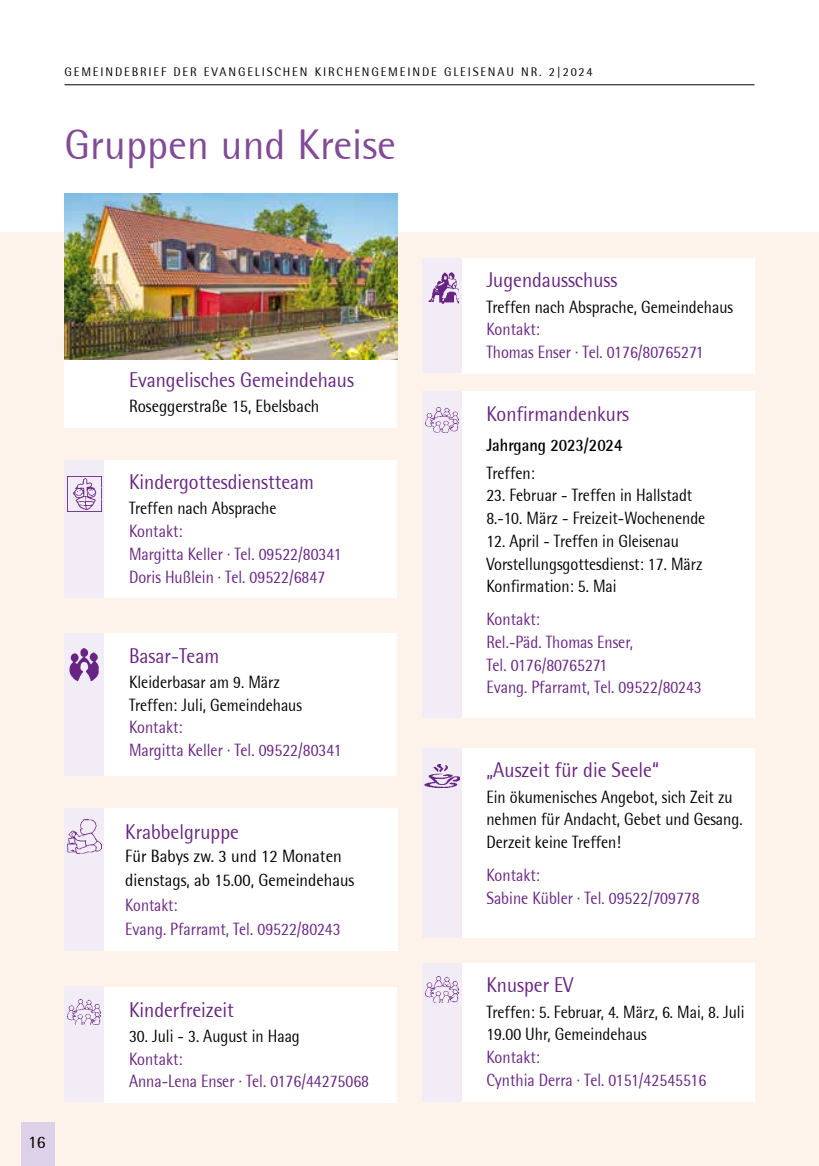
<style>
.page{position:relative;width:819px;height:1166px;background:#fff}
.page>*{position:absolute;margin:0;border:0;box-sizing:border-box;transform-origin:0 0}
.t1{font:42px "Rotis Semi Sans";color:#814b97}
.t2{font:21px "Rotis Semi Sans";color:#672482;scale:.93 1}
.t3{font:17.5px/22.8px "Rotis Semi Sans";color:#000;scale:.9 1}
.t4{font:17.5px/22.8px "Rotis Semi Sans";color:#672482;scale:.9 1}
.t5{font:17.5px/24.5px "Rotis Semi Sans";color:#000;scale:.95 1}
.t6{font:17.5px/24.5px "Rotis Semi Sans";color:#672482;scale:.88 1}
.t7{font:17.5px "Rotis Semi Sans";color:#000;scale:.93 1}
.t8{font:700 17.5px "Rotis Semi Sans";color:#000;scale:.9 1}
.t9{font:17.5px "Rotis Semi Sans";color:#000}
.t10{font:12.25px "Rotis Semi Sans";letter-spacing:.15em;color:#000}
</style>
<div class="page">
<div style="left:0;top:232px;width:819px;height:934px;background:#fef3ea"></div>
<hr style="left:64px;top:84px;width:690px;height:1px;background:#000">
<div style="left:64px;top:193px;width:333px;height:235px;background:#fff"></div>
<img style="left:64px;top:193px;width:333px;height:166px">
<div style="left:64px;top:460px;width:40px;height:137px;background:#f1ecf6"></div>
<div style="left:104px;top:460px;width:293px;height:137px;background:#fff"></div>
<img style="left:67px;top:476px;width:35px;height:35px">
<div style="left:64px;top:633px;width:40px;height:142px;background:#f1ecf6"></div>
<div style="left:104px;top:633px;width:293px;height:142px;background:#fff"></div>
<img style="left:69px;top:648px;width:30px;height:33px">
<div style="left:422px;top:391px;width:39px;height:327px;background:#f1ecf6"></div>
<div style="left:461px;top:391px;width:293px;height:327px;background:#fff"></div>
<img style="left:425px;top:408px;width:33px;height:25px">
<div style="left:422px;top:748px;width:39px;height:189px;background:#f1ecf6"></div>
<div style="left:461px;top:748px;width:293px;height:189px;background:#fff"></div>
<div style="left:21px;top:1123px;width:34px;height:43px;background:#dcd1e8"></div>
<div style="left:64px;top:986px;width:40px;height:115px;background:#f1ecf6"></div>
<div style="left:104px;top:987px;width:293px;height:115px;background:#fff"></div>
<img style="left:68px;top:1000px;width:33px;height:24px">
<div style="left:422px;top:963px;width:39px;height:138px;background:#f1ecf6"></div>
<div style="left:461px;top:963px;width:293px;height:138px;background:#fff"></div>
<img style="left:425px;top:977px;width:33px;height:25px">
<div style="left:422px;top:258px;width:39px;height:115px;background:#f1ecf6"></div>
<div style="left:461px;top:258px;width:293px;height:115px;background:#fff"></div>
<img style="left:428px;top:272px;width:30px;height:32px">
<img style="left:425px;top:764px;width:34px;height:24px">
<div style="left:64px;top:808px;width:40px;height:142px;background:#f1ecf6"></div>
<div style="left:104px;top:808px;width:293px;height:142px;background:#fff"></div>
<img style="left:67px;top:820px;width:35px;height:33px">
<p class="t10" style="left:64px;top:64px;width:529px">GEMEINDEBRIEF DER EVANGELISCHEN KIRCHENGEMEINDE GLEISENAU NR. 2|2024</p>
<h1 class="t1" style="left:64px;top:120px;width:333px">Gruppen und Kreise</h1>
<p class="t9" style="left:28px;top:1131px;width:19px">16</p>
<p class="t2" style="left:129px;top:368px;width:243px">Evangelisches Gemeindehaus</p>
<p class="t7" style="left:129px;top:396px;width:206px">Roseggerstraße 15, Ebelsbach</p>
<p class="t2" style="left:129px;top:470px;width:200px">Kindergottesdienstteam</p>
<p class="t3" style="left:129px;top:497px;width:165px">Treffen nach Absprache</p>
<p class="t4" style="left:129px;top:520px;width:238px">Kontakt:<br>Margitta Keller · Tel. 09522/80341<br>Doris Hußlein · Tel. 09522/6847</p>
<p class="t2" style="left:129px;top:643px;width:98px">Basar-Team</p>
<p class="t3" style="left:129px;top:670px;width:194px">Kleiderbasar am 9. März<br>Treffen: Juli, Gemeindehaus</p>
<p class="t4" style="left:129px;top:716px;width:238px">Kontakt:<br>Margitta Keller · Tel. 09522/80341</p>
<p class="t2" style="left:125px;top:819px;width:124px">Krabbelgruppe</p>
<p class="t5" style="left:125px;top:843px;width:242px">Für Babys zw. 3 und 12 Monaten dienstags, ab 15.00, Gemeindehaus</p>
<p class="t6" style="left:125px;top:892px;width:246px">Kontakt:<br>Evang. Pfarramt, Tel. 09522/80243</p>
<p class="t2" style="left:129px;top:997px;width:114px">Kinderfreizeit</p>
<p class="t3" style="left:129px;top:1024px;width:191px">30. Juli - 3. August in Haag</p>
<p class="t4" style="left:129px;top:1047px;width:268px">Kontakt:<br>Anna-Lena Enser · Tel. 0176/44275068</p>
<p class="t2" style="left:486px;top:268px;width:142px">Jugendausschuss</p>
<p class="t3" style="left:486px;top:295px;width:275px">Treffen nach Absprache, Gemeindehaus</p>
<p class="t4" style="left:486px;top:318px;width:243px">Kontakt:<br>Thomas Enser · Tel. 0176/80765271</p>
<p class="t2" style="left:486px;top:401px;width:155px">Konfirmandenkurs</p>
<p class="t8" style="left:486px;top:434px;width:153px">Jahrgang 2023/2024</p>
<p class="t3" style="left:486px;top:461px;width:55px">Treffen:</p>
<p class="t3" style="left:486px;top:484px;width:245px">23. Februar - Treffen in Hallstadt<br>8.-10. März - Freizeit-Wochenende</p>
<p class="t3" style="left:486px;top:529px;width:242px">12. April - Treffen in Gleisenau<br>Vorstellungsgottesdienst: 17. März<br>Konfirmation: 5. Mai</p>
<p class="t4" style="left:486px;top:608px;width:241px">Kontakt:<br>Rel.-Päd. Thomas Enser,<br>Tel. 0176/80765271<br>Evang. Pfarramt, Tel. 09522/80243</p>
<p class="t2" style="left:486px;top:758px;width:187px">„Auszeit für die Seele“</p>
<p class="t3" style="left:486px;top:785px;width:286px">Ein ökumenisches Angebot, sich Zeit zu nehmen für Andacht, Gebet und Gesang.<br>Derzeit keine Treffen!</p>
<p class="t4" style="left:486px;top:863px;width:238px">Kontakt:<br>Sabine Kübler · Tel. 09522/709778</p>
<p class="t2" style="left:486px;top:973px;width:95px">Knusper EV</p>
<p class="t3" style="left:486px;top:1000px;width:288px">Treffen: 5. Februar, 4. März, 6. Mai, 8. Juli<br>19.00 Uhr, Gemeindehaus</p>
<p class="t4" style="left:486px;top:1045px;width:246px">Kontakt:<br>Cynthia Derra · Tel. 0151/42545516</p>
</div>
